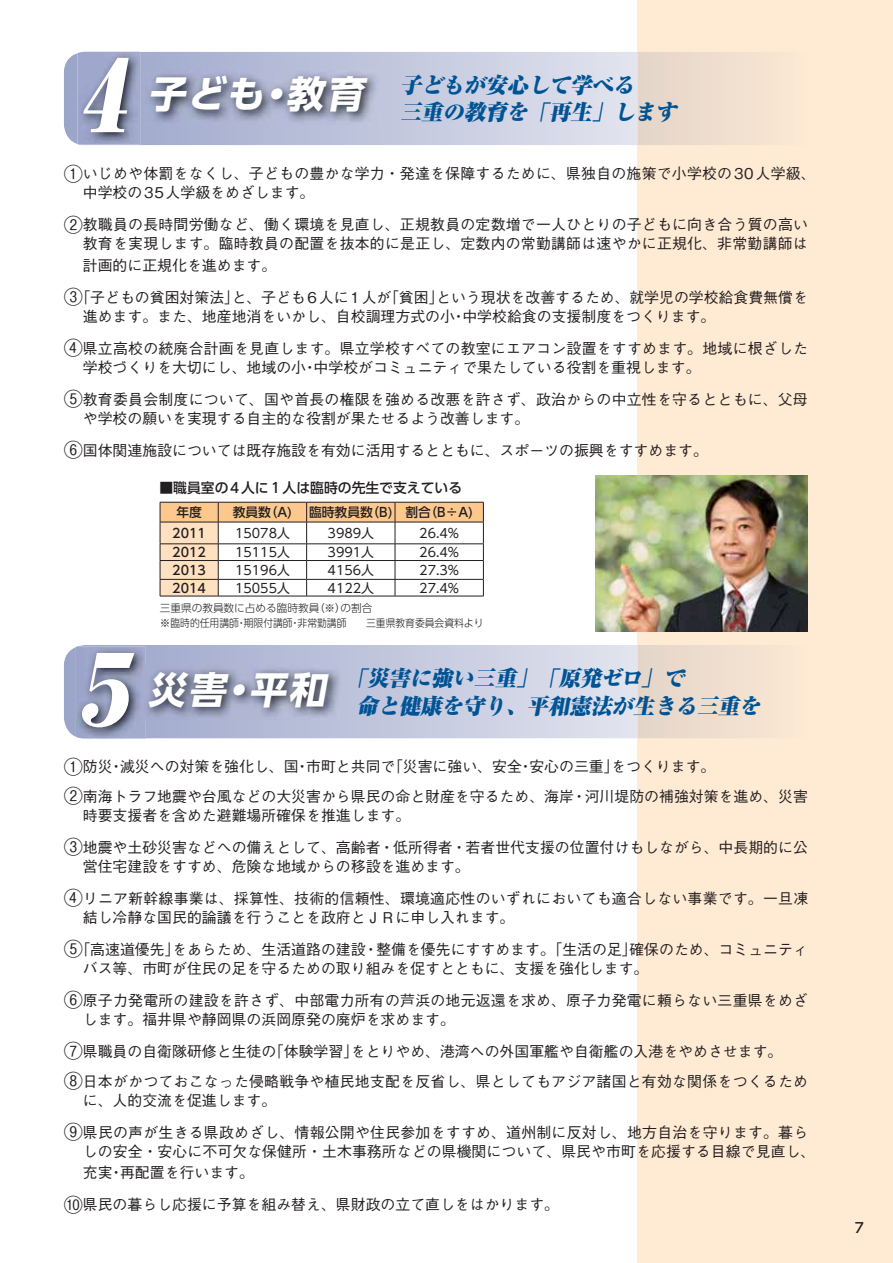
<style>
.page{position:relative;width:893px;height:1263px;background:#fff}
.page>*{position:absolute;margin:0;border:0;box-sizing:border-box;transform-origin:0 0}
.t1{font:italic 95.7px "Ryumin Pro Ultra 90 msp RKSJ H";color:#fff}
.t2{font:italic 37.2px "UD Shin Go Pro Bold 90 msp RKSJ H";color:#fff}
.t3{font:italic 21.3px/27.6px "Ryumin Pro Ultra 90 msp RKSJ H";color:#005495}
.t4{font:14.85px/32px "Gothic BBB Pro Medium 90 msp RKSJ H";color:#231f20}
.t5{font:13.8px "UD Shin Go Pro Medium 90 msp RKSJ H";color:#231f20}
.t6{font:12.75px "UD Shin Go Pro Regular 90 msp RKSJ H";color:#231f20}
.t7{font:12.75px "UD Shin Go Pro Medium 90 msp RKSJ H";color:#231f20}
.t8{font:10.65px/14.9px "UD Shin Go Pro Light 90 msp RKSJ H";color:#231f20}
.s1{font-size:19.2px}
</style>
<div class="page">
<div style="left:638px;top:0;width:255px;height:1263px;background:#ffead4"></div>
<svg style="left:64px;top:52px;width:574px;height:93px;background:#c7cbe0"></svg>
<div style="left:638px;top:52px;width:118px;height:93px;background:#ecdccd"></div>
<svg style="left:80px;top:645px;width:558px;height:94px;background:#c8cce0"></svg>
<div style="left:638px;top:645px;width:118px;height:93px;background:#ecdccd"></div>
<svg style="left:64px;top:647px;width:12px;height:90px"></svg>
<img style="left:78px;top:52px;width:62px;height:93px">
<img style="left:76px;top:646px;width:70px;height:93px">
<img style="left:145px;top:70px;width:234px;height:54px">
<img style="left:143px;top:665px;width:198px;height:54px">
<img style="left:596px;top:476px;width:212px;height:155px">
<svg style="left:160px;top:502px;width:324px;height:94px"></svg>
<hr style="left:160px;top:596px;width:147px;height:1px;background:#231f20">
<hr style="left:307px;top:596px;width:177px;height:1px;background:#231f20">
<h1 class="t1" style="left:78px;top:60px;width:67px">4</h1>
<h2 class="t2" style="left:148px;top:80px;width:217px">子ども・教育</h2>
<h3 class="t3" style="left:400px;top:74px;width:282px">子どもが安心して学べる<br>三重の教育を「再生」します</h3>
<p class="t4" style="left:83px;top:166px;width:734px;line-height:19.2px;text-indent:-19px"><span class="s1">①</span>いじめや体罰をなくし、子どもの豊かな学力・発達を保障するために、県独自の施策で小学校の30人学級、中学校の35人学級をめざします。</p>
<p class="t4" style="left:64px;top:217px;width:746px;line-height:19.2px;text-align:right"><span class="s1">②</span>教職員の長時間労働など、働く環境を見直し、正規教員の定数増で一人ひとりの子どもに向き合う質の高い教育を実現します。臨時教員の配置を抜本的に是正し、定数内の常勤講師は速やかに正規化、非常勤講師は</p>
<p class="t4" style="left:64px;top:251px;width:746px;text-indent:19px">計画的に正規化を進めます。<br><span class="s1">③</span>「子どもの貧困対策法」と、子ども6人に1人が「貧困」という現状を改善するため、就学児の学校給食費無償を</p>
<p class="t4" style="left:64px;top:302px;width:746px;text-indent:19px">進めます。また、地産地消をいかし、自校調理方式の小・中学校給食の支援制度をつくります。<br><span class="s1">④</span> 県立高校の統廃合計画を見直します。県立学校すべての教室にエアコン設置をすすめます。地域に根ざした</p>
<p class="t4" style="left:64px;top:353px;width:745px;text-indent:19px">学校づくりを大切にし、地域の小・中学校がコミュニティで果たしている役割を重視します。<br><span class="s1">⑤</span>教育委員会制度について、国や首長の権限を強める改悪を許さず、政治からの中立性を守るとともに、父母</p>
<p class="t4" style="left:64px;top:404px;width:646px;text-indent:19px">や学校の願いを実現する自主的な役割が果たせるよう改善します。<br><span class="s1">⑥</span>国体関連施設については既存施設を有効に活用するとともに、スポーツの振興をすすめます。</p>
<p class="t5" style="left:159px;top:483px;width:304px">■職員室の4人に１人は臨時の先生で支えている</p>
<p class="t7" style="left:176px;top:507px;width:27px">年度</p>
<p class="t7" style="left:233px;top:507px;width:61px">教員数（A)</p>
<p class="t7" style="left:309px;top:507px;width:165px">臨時教員数（B) 割合（B÷A)</p>
<p class="t7" style="left:172px;top:528px;width:35px">2011</p>
<p class="t6" style="left:235px;top:528px;width:56px">15078人</p>
<p class="t6" style="left:328px;top:528px;width:48px">3989人</p>
<p class="t6" style="left:419px;top:528px;width:41px">26.4%</p>
<p class="t7" style="left:172px;top:547px;width:35px">2012</p>
<p class="t6" style="left:235px;top:547px;width:56px">15115人</p>
<p class="t6" style="left:328px;top:547px;width:48px">3991人</p>
<p class="t6" style="left:419px;top:547px;width:41px">26.4%</p>
<p class="t7" style="left:172px;top:565px;width:35px">2013</p>
<p class="t6" style="left:235px;top:565px;width:56px">15196人</p>
<p class="t6" style="left:328px;top:565px;width:48px">4156人</p>
<p class="t6" style="left:419px;top:565px;width:41px">27.3%</p>
<p class="t7" style="left:172px;top:583px;width:35px">2014</p>
<p class="t6" style="left:235px;top:583px;width:56px">15055人</p>
<p class="t6" style="left:328px;top:583px;width:48px">4122人</p>
<p class="t6" style="left:419px;top:583px;width:41px">27.4%</p>
<h1 class="t1" style="left:78px;top:653px;width:67px">5</h1>
<p class="t8" style="left:160px;top:602px;width:325px">三重県の教員数に占める臨時教員（※）の割合<br>※臨時的任用講師・期限付講師・非常勤講師　　三重県教育委員会資料より</p>
<h2 class="t2" style="left:148px;top:676px;width:186px">災害・平和</h2>
<h3 class="t3" style="left:357px;top:667px;width:409px;text-indent:-11px">「災害に強い三重」「原発ゼロ」で<br>命と健康を守り、平和憲法が生きる三重を</h3>
<p class="t4" style="left:64px;top:754px;width:746px;line-height:29.7px"><span class="s1">①</span>防災・減災への対策を強化し、国・市町と共同で「災害に強い、安全・安心の三重」をつくります。<br><span class="s1">②</span>南海トラフ地震や台風などの大災害から県民の命と財産を守るため、海岸・河川堤防の補強対策を進め、災害</p>
<p class="t4" style="left:64px;top:801px;width:746px;text-indent:19px">時要支援者を含めた避難場所確保を推進します。<br><span class="s1">③</span>地震や土砂災害などへの備えとして、高齢者・低所得者・若者世代支援の位置付けもしながら、中長期的に公</p>
<p class="t4" style="left:64px;top:852px;width:746px;text-indent:19px">営住宅建設をすすめ、危険な地域からの移設を進めます。<br><span class="s1">④</span>リニア新幹線事業は、採算性、技術的信頼性、環境適応性のいずれにおいても適合しない事業です。一旦凍</p>
<p class="t4" style="left:64px;top:903px;width:746px;text-indent:19px">結し冷静な国民的論議を行うことを政府とＪＲに申し入れます。<br><span class="s1">⑤</span>「高速道優先」をあらため、生活道路の建設・整備を優先にすすめます。「生活の足」確保のため、コミュニティ</p>
<p class="t4" style="left:64px;top:954px;width:746px;text-indent:19px">バス等、市町が住民の足を守るための取り組みを促すとともに、支援を強化します。<br><span class="s1">⑥</span>原子力発電所の建設を許さず、中部電力所有の芦浜の地元返還を求め、原子力発電に頼らない三重県をめざ</p>
<p class="t4" style="left:64px;top:1005px;width:720px;text-indent:19px">します。福井県や静岡県の浜岡原発の廃炉を求めます。<br><span class="s1">⑦</span>県職員の自衛隊研修と生徒の「体験学習」をとりやめ、港湾への外国軍艦や自衛艦の入港をやめさせます。</p>
<p class="t4" style="left:83px;top:1073px;width:727px;line-height:19.2px;text-indent:-19px"><span class="s1">⑧</span>日本がかつておこなった侵略戦争や植民地支配を反省し、県としてもアジア諸国と有効な関係をつくるために、人的交流を促進します。</p>
<p class="t4" style="left:83px;top:1124px;width:734px;line-height:19.2px;text-indent:-19px"><span class="s1">⑨</span>県民の声が生きる県政めざし、情報公開や住民参加をすすめ、道州制に反対し、地方自治を守ります。暮らしの安全・安心に不可欠な保健所・土木事務所などの県機関について、県民や市町を応援する目線で見直し、</p>
<p class="t4" style="left:64px;top:1159px;width:497px;text-indent:19px">充実・再配置を行います。<br><span class="s1">⑩</span>県民の暮らし応援に予算を組み替え、県財政の立て直しをはかります。</p>
<p class="t5" style="left:855px;top:1222px;width:11px">7</p>
</div>
